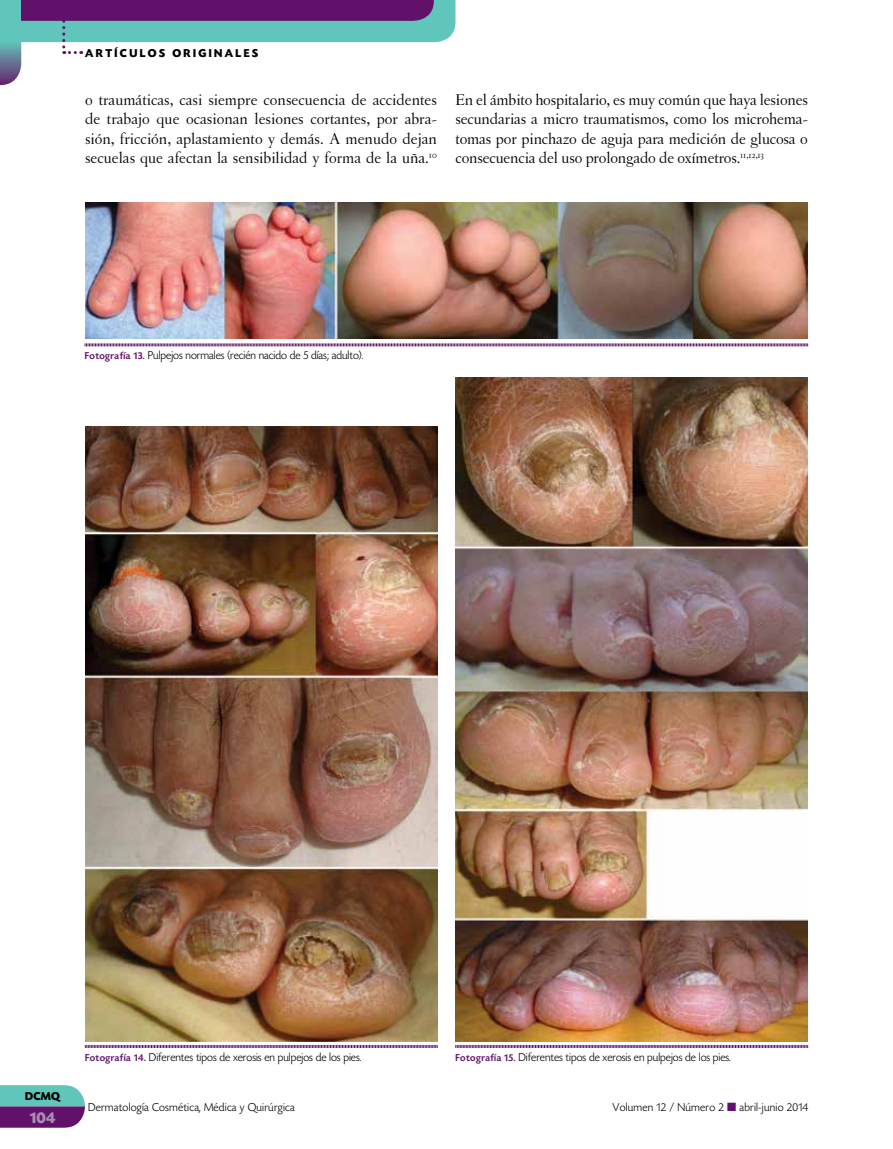
<style>
.page{position:relative;width:893px;height:1149px;background:#fff}
.page>*{position:absolute;margin:0;border:0;box-sizing:border-box;transform-origin:0 0}
.t1{font:16.5px/19.5px "Letras Oldstyle";letter-spacing:-.01em;color:#000;text-align:justify}
.t2{font:700 16.5px "Today HEF";color:#aa8db5}
.t3{font:300 12px "Today HEF";color:#000}
.t4{font:300 12px "Today HEF";letter-spacing:.02em;color:#000}
.t5{font:700 12px "Today HEF";letter-spacing:.2em;color:#000}
.s1{font-weight:500;font-size:10.5px;color:#61116a}
.s2{color:#61116a}
</style>
<div class="page">
<svg style="left:0;top:0;width:455px;height:85px"></svg>
<svg style="left:0;top:1085px;width:85px;height:42px;background:#697498"></svg>
<div style="left:0;top:0;width:21px;height:42px;background:#60c5ba"></div>
<svg style="left:85px;top:1044px;width:353px;height:4px"></svg>
<svg style="left:455px;top:1045px;width:353px;height:3px"></svg>
<img style="left:85px;top:202px;width:723px;height:136px">
<img style="left:85px;top:426px;width:352px;height:615px">
<img style="left:455px;top:378px;width:353px;height:663px">
<svg style="left:84px;top:343px;width:724px;height:4px;background:#af87b3"></svg>
<p class="t5" style="left:85px;top:47px;width:175px">ARTÍCULOS ORIGINALES</p>
<p class="t1" style="left:85px;top:90px;width:353px">o traumáticas, casi siempre consecuencia de accidentes de trabajo que ocasionan lesiones cortantes, por abra&shy;sión, fricción, aplastamiento y demás. A menudo dejan secuelas que afectan la sensibilidad y forma de la uña.<sup>10</sup></p>
<p class="t1" style="left:455px;top:90px;width:354px">En el ámbito hospitalario, es muy común que haya lesiones secundarias a micro traumatismos, como los microhema&shy;tomas por pinchazo de aguja para medición de glucosa o consecuencia del uso prolongado de oxímetros.<sup>11,12,13</sup></p>
<p class="t3" style="left:85px;top:349px;width:280px"><span class="s1">Fotografía 13.</span> Pulpejos normales (recién nacido de 5 días; adulto).</p>
<p class="t5" style="left:25px;top:1089px;width:36px">DCMQ</p>
<p class="t2" style="left:30px;top:1108px;width:27px">104</p>
<p class="t3" style="left:85px;top:1050px;width:278px"><span class="s1">Fotografía 14.</span> Diferentes tipos de xerosis en pulpejos de los pies.</p>
<p class="t3" style="left:455px;top:1050px;width:277px"><span class="s1">Fotografía 15.</span> Diferentes tipos de xerosis en pulpejos de los pies.</p>
<p class="t4" style="left:88px;top:1100px;width:208px">Dermatología Cosmética, Médica y Quirúrgica</p>
<p class="t4" style="left:612px;top:1100px;width:197px">Volumen 12 / Número 2 <span class="s2">■</span> abril-junio 2014</p>
</div>
